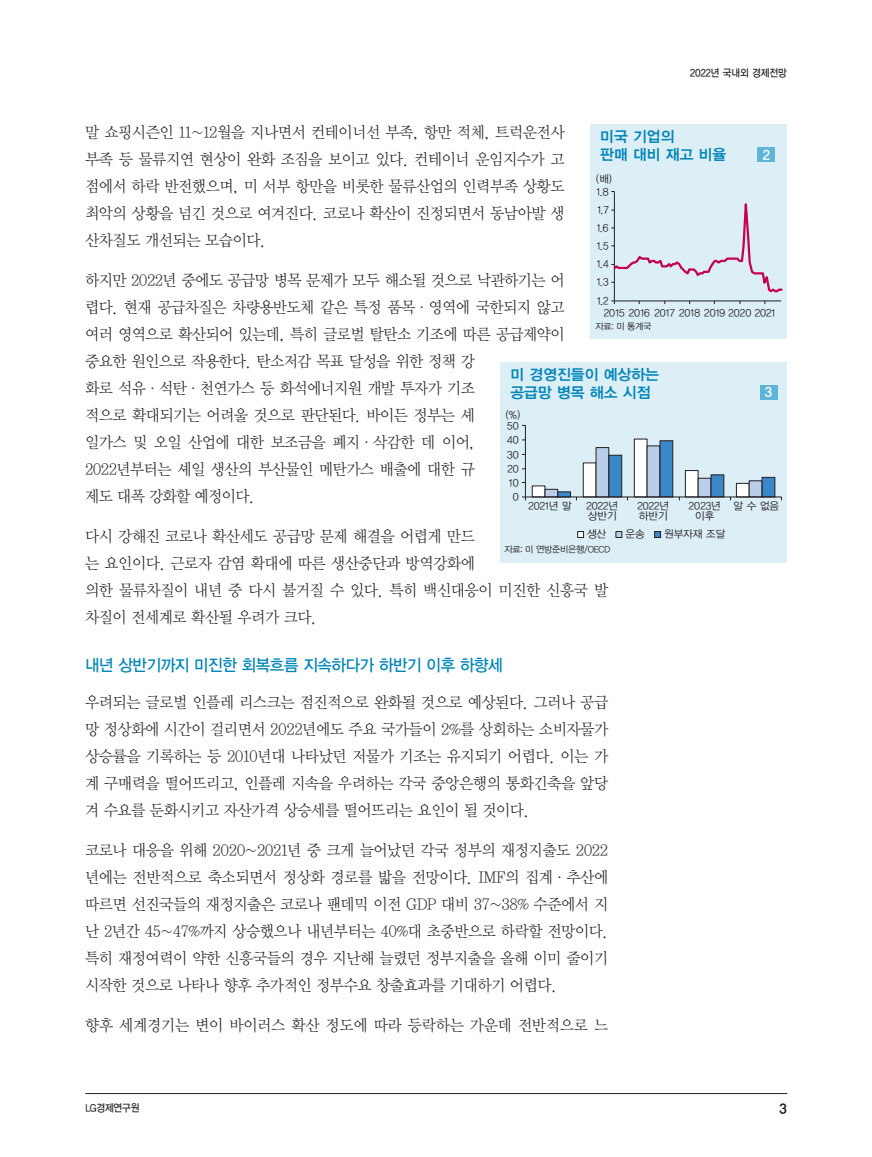
<style>
.page{position:relative;width:872px;height:1157px;background:#fff}
.page>*{position:absolute;margin:0;border:0;box-sizing:border-box;transform-origin:0 0}
._3__원제목{font:16.5px "YDVYGO13";letter-spacing:-.02em;color:#0085b8;scale:.95 1}
._3__본문1{font:15.9px/27px "YDVY Mj O12";letter-spacing:-.03em;color:#231f20;text-align:justify;scale:.95 1}
._8__표_제목{font:15px "YDVYGO14";color:#0085b8}
.t1{font:13.5px "YDVYGO14";color:#fff}
.t2{font:13.5px "YDV Yhead M";color:#231f20}
.t3{font:10.5px/9.8px "YDVYGO12";color:#231f20}
.t4{font:10.5px "YDVYGO13";color:#231f20;scale:.9 1}
._0__주_자료{font:9px "YDVYGO12";letter-spacing:-.03em;color:#231f20}
</style>
<div class="page">
<hr style="left:85px;top:1093px;width:702px;height:1px;background:#231f20">
<div style="left:500px;top:362px;width:287px;height:200px;background:#dceef6"></div>
<div style="left:532px;top:486px;width:13px;height:11px;background:#fff"></div>
<div style="left:532px;top:486px;width:13px;height:11px;border:1px solid #231f20"></div>
<div style="left:634px;top:439px;width:13px;height:58px;border:1px solid #231f20"></div>
<hr style="left:525px;top:425px;width:1px;height:72px;background:#231f20">
<hr style="left:525px;top:496px;width:256px;height:1px;background:#231f20">
<svg style="left:544px;top:440px;width:231px;height:60px"></svg>
<div style="left:577px;top:531px;width:7px;height:6px;border:1px solid #231f20"></div>
<div style="left:615px;top:531px;width:7px;height:6px;border:1px solid #231f20"></div>
<svg style="left:654px;top:531px;width:6px;height:6px"></svg>
<div style="left:760px;top:385px;width:17px;height:14px;background:#5eb5d8"></div>
<div style="left:590px;top:124px;width:197px;height:215px;background:#dceef6"></div>
<hr style="left:614px;top:191px;width:1px;height:110px;background:#231f20">
<hr style="left:614px;top:300px;width:167px;height:1px;background:#231f20">
<svg style="left:611px;top:300px;width:4px;height:4px"></svg>
<svg style="left:611px;top:191px;width:172px;height:103px"></svg>
<div style="left:758px;top:147px;width:17px;height:15px;background:#5eb5d8"></div>
<p class="t4" style="left:690px;top:66px;width:109px">2022년 국내외 경제전망</p>
<p class="_3__본문1" style="left:85px;top:118px;width:506px">말 쇼핑시즌인 11~12월을 지나면서 컨테이너선 부족, 항만 적체, 트럭운전사 부족 등 물류지연 현상이 완화 조짐을 보이고 있다. 컨테이너 운임지수가 고 점에서 하락 반전했으며, 미 서부 항만을 비롯한 물류산업의 인력부족 상황도 최악의 상황을 넘긴 것으로 여겨진다. 코로나 확산이 진정되면서 동남아발 생 산차질도 개선되는 모습이다.</p>
<p class="_3__본문1" style="left:85px;top:265px;width:506px;text-align:left">하지만 2022년 중에도 공급망 병목 문제가 모두 해소될 것으로 낙관하기는 어 렵다. 현재 공급차질은 차량용반도체 같은 특정 품목·영역에 국한되지 않고 여러 영역으로 확산되어 있는데, 특히 글로벌 탈탄소 기조에 따른 공급제약이 중요한 원인으로 작용한다. 탄소저감 목표 달성을 위한 정책 강<br>화로 석유·석탄·천연가스 등 화석에너지원 개발 투자가 기조<br>적으로 확대되기는 어려울 것으로 판단된다. 바이든 정부는 셰<br>일가스 및 오일 산업에 대한 보조금을 폐지·삭감한 데 이어,<br>2022년부터는 셰일 생산의 부산물인 메탄가스 배출에 대한 규<br>제도 대폭 강화할 예정이다.</p>
<p class="_3__본문1" style="left:85px;top:521px;width:552px;text-align:left">다시 강해진 코로나 확산세도 공급망 문제 해결을 어렵게 만드<br>는 요인이다. 근로자 감염 확대에 따른 생산중단과 방역강화에<br>의한 물류차질이 내년 중 다시 불거질 수 있다. 특히 백신대응이 미진한 신흥국 발 차질이 전세계로 확산될 우려가 크다.</p>
<p class="_3__원제목" style="left:85px;top:654px;width:441px">내년 상반기까지 미진한 회복흐름 지속하다가 하반기 이후 하향세</p>
<p class="_3__본문1" style="left:85px;top:688px;width:552px">우려되는 글로벌 인플레 리스크는 점진적으로 완화될 것으로 예상된다. 그러나 공급 망 정상화에 시간이 걸리면서 2022년에도 주요 국가들이 2%를 상회하는 소비자물가 상승률을 기록하는 등 2010년대 나타났던 저물가 기조는 유지되기 어렵다. 이는 가 계 구매력을 떨어뜨리고, 인플레 지속을 우려하는 각국 중앙은행의 통화긴축을 앞당 겨 수요를 둔화시키고 자산가격 상승세를 떨어뜨리는 요인이 될 것이다.</p>
<p class="_3__본문1" style="left:85px;top:836px;width:552px">코로나 대응을 위해 2020~2021년 중 크게 늘어났던 각국 정부의 재정지출도 2022 년에는 전반적으로 축소되면서 정상화 경로를 밟을 전망이다. IMF의 집계·추산에 따르면 선진국들의 재정지출은 코로나 팬데믹 이전 GDP 대비 37~38% 수준에서 지 난 2년간 45~47%까지 상승했으나 내년부터는 40%대 초중반으로 하락할 전망이다. 특히 재정여력이 약한 신흥국들의 경우 지난해 늘렸던 정부지출을 올해 이미 줄이기 시작한 것으로 나타나 향후 추가적인 정부수요 창출효과를 기대하기 어렵다.</p>
<p class="_3__본문1" style="left:85px;top:1010px;width:552px">향후 세계경기는 변이 바이러스 확산 정도에 따라 등락하는 가운데 전반적으로 느</p>
<p class="_8__표_제목" style="left:600px;top:126px;width:76px">미국 기업의</p>
<p class="_8__표_제목" style="left:600px;top:144px;width:128px">판매 대비 재고 비율</p>
<p class="t1" style="left:763px;top:146px;width:9px">2</p>
<p class="t3" style="left:596px;top:173px;width:17px">(배)</p>
<p class="t3" style="left:596px;top:186px;width:14px">1.8</p>
<p class="t3" style="left:597px;top:204px;width:13px">1.7</p>
<p class="t3" style="left:596px;top:222px;width:13px">1.6</p>
<p class="t3" style="left:597px;top:240px;width:13px">1.5</p>
<p class="t3" style="left:597px;top:258px;width:13px">1.4</p>
<p class="t3" style="left:597px;top:277px;width:13px">1.3</p>
<p class="t3" style="left:597px;top:295px;width:13px">1.2</p>
<p class="t3" style="left:604px;top:307px;width:173px">2015 2016 2017 2018 2019 2020 2021</p>
<p class="_0__주_자료" style="left:595px;top:321px;width:58px">자료: 미 통계국</p>
<p class="_8__표_제목" style="left:510px;top:364px;width:150px">미 경영진들이 예상하는</p>
<p class="_8__표_제목" style="left:510px;top:382px;width:141px">공급망 병목 해소 시점</p>
<p class="t1" style="left:765px;top:383px;width:9px">3</p>
<p class="t3" style="left:506px;top:409px;width:16px">(%)</p>
<p class="t3" style="left:507px;top:420px;width:13px">50</p>
<p class="t3" style="left:507px;top:434px;width:13px">40</p>
<p class="t3" style="left:507px;top:449px;width:13px">30</p>
<p class="t3" style="left:507px;top:463px;width:13px">20</p>
<p class="t3" style="left:509px;top:477px;width:11px">10</p>
<p class="t3" style="left:513px;top:492px;width:8px">0</p>
<p class="t3" style="left:528px;top:500px;width:45px">2021년 말</p>
<p class="t3" style="left:586px;top:500px;width:33px">2022년 상반기</p>
<p class="t3" style="left:637px;top:500px;width:33px">2022년 하반기</p>
<p class="t3" style="left:689px;top:500px;width:33px;text-align:center">2023년 이후</p>
<p class="t3" style="left:733px;top:500px;width:47px">알 수 없음</p>
<p class="t3" style="left:587px;top:529px;width:21px">생산</p>
<p class="t3" style="left:625px;top:529px;width:21px">운송</p>
<p class="t3" style="left:664px;top:529px;width:63px">원부자재 조달</p>
<p class="_0__주_자료" style="left:504px;top:543px;width:107px">자료: 미 연방준비은행/OECD</p>
<p class="t4" style="left:85px;top:1101px;width:61px">LG경제연구원</p>
<p class="t2" style="left:779px;top:1102px;width:9px">3</p>
</div>
